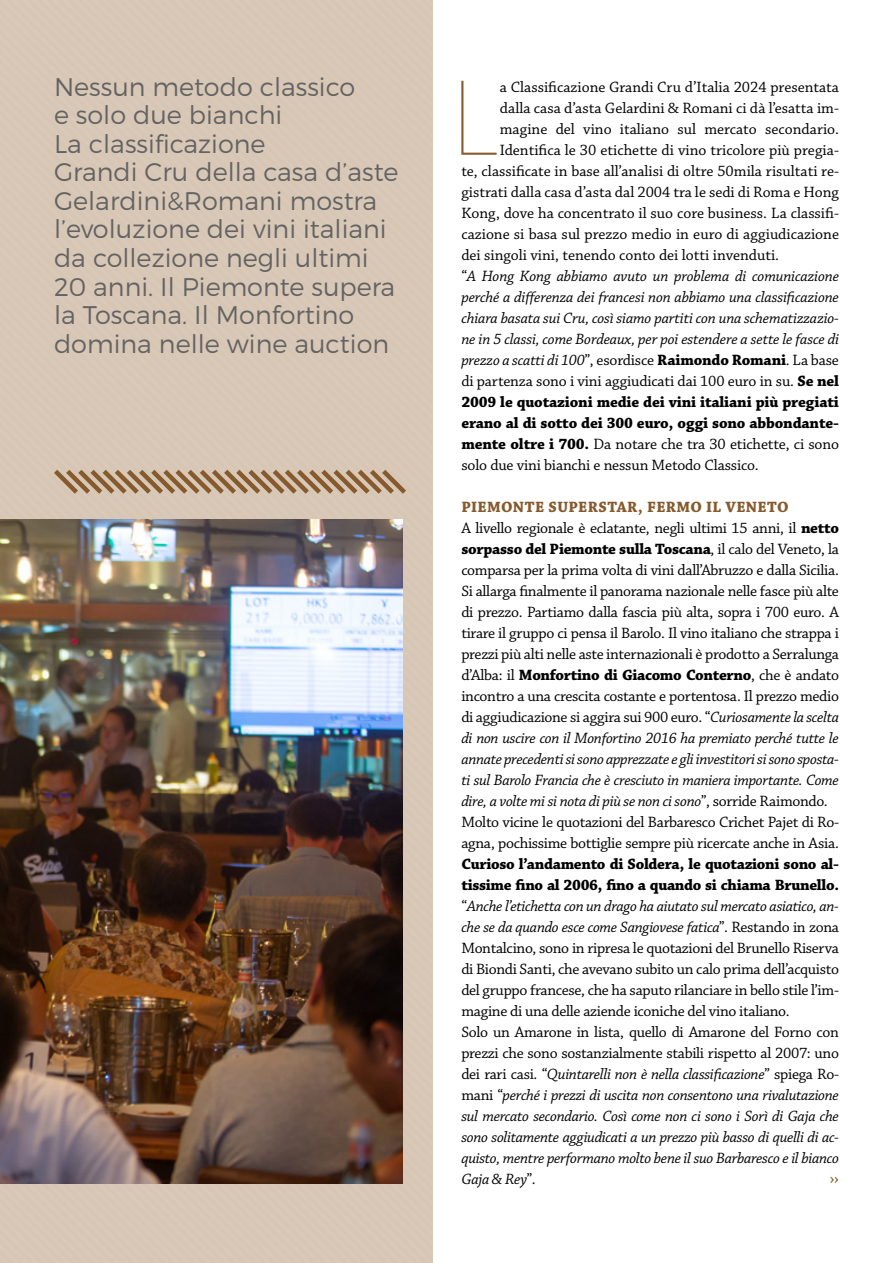
<style>
.page{position:relative;width:893px;height:1263px;background:#fff}
.page>*{position:absolute;margin:0;border:0;box-sizing:border-box;transform-origin:0 0}
.t1{font:100 105.9px "Montserrat";color:#865a2c}
.t2{font:300 25.5px/28.5px "Montserrat";color:#646363}
.t3{font:18.75px "Chaparral Pro";color:#865a2c}
.t4{font:15.75px/21px "Chaparral Pro";letter-spacing:-.02em;color:#000}
.t5{font:15.75px "Chaparral Pro";color:#000}
.t6{font:italic 15.75px "Chaparral Pro";letter-spacing:-.01em;color:#000}
.t7{font:700 15.75px "Chaparral Pro";letter-spacing:-.01em;color:#000}
.s1{font-style:normal}
.s2{font-weight:700;font-style:normal}
.s3{font-weight:700}
.s4{font-weight:700;color:#865a2c}
.s5{font-style:italic}
</style>
<div class="page">
<div style="left:0;top:0;width:432px;height:1263px;background:#d7c7b5"></div>
<svg style="left:49px;top:465px;width:362px;height:33px"></svg>
<img style="left:0;top:519px;width:402px;height:665px">
<p class="t2" style="left:54px;top:72px;width:346px">Nessun metodo classico<br>e solo due bianchi<br>La classificazione<br>Grandi Cru della casa d’aste<br>Gelardini&amp;Romani mostra l’evoluzione dei vini italiani da collezione negli ultimi<br>20 anni. Il Piemonte supera la Toscana. Il Monfortino domina nelle wine auction</p>
<h1 class="t1" style="left:448px;top:53px;width:53px">L</h1>
<p class="t5" style="left:500px;top:78px;width:341px">a Classificazione Grandi Cru d’Italia 2024 presentata</p>
<p class="t5" style="left:500px;top:99px;width:341px">dalla casa d’asta Gelardini &amp; Romani ci dà l’esatta im-</p>
<p class="t5" style="left:500px;top:120px;width:341px">magine del vino italiano sul mercato secondario.</p>
<p class="t5" style="left:500px;top:141px;width:341px">Identifica le 30 etichette di vino tricolore più pregia-</p>
<p class="t5" style="left:461px;top:162px;width:379px">te, classificate in base all’analisi di oltre 50mila risultati re-</p>
<p class="t5" style="left:461px;top:183px;width:379px">gistrati dalla casa d’asta dal 2004 tra le sedi di Roma e Hong</p>
<p class="t5" style="left:461px;top:204px;width:379px">Kong, dove ha concentrato il suo core business. La classifi-</p>
<p class="t5" style="left:461px;top:225px;width:379px">cazione si basa sul prezzo medio in euro di aggiudicazione</p>
<p class="t5" style="left:461px;top:246px;width:319px">dei singoli vini, tenendo conto dei lotti invenduti.</p>
<p class="t6" style="left:461px;top:267px;width:379px"><span class="s1">“</span>A Hong Kong abbiamo avuto un problema di comunicazione</p>
<p class="t6" style="left:461px;top:288px;width:379px">perché a differenza dei francesi non abbiamo una classificazione</p>
<p class="t6" style="left:461px;top:309px;width:379px">chiara basata sui Cru, così siamo partiti con una schematizzazio-</p>
<p class="t6" style="left:461px;top:330px;width:379px">ne in 5 classi, come Bordeaux, per poi estendere a sette le fasce di</p>
<p class="t6" style="left:461px;top:351px;width:379px">prezzo a scatti di 100<span class="s1">”, esordisce</span> <span class="s2">Raimondo Romani</span><span class="s1">. La base</span></p>
<p class="t4" style="left:461px;top:371px;width:379px">di partenza sono i vini aggiudicati dai 100 euro in su. <span class="s3">Se nel</span></p>
<p class="t7" style="left:461px;top:392px;width:379px">2009 le quotazioni medie dei vini italiani più pregiati</p>
<p class="t7" style="left:461px;top:413px;width:379px">erano al di sotto dei 300 euro, oggi sono abbondante-</p>
<p class="t4" style="left:461px;top:434px;width:379px"><span class="s3">mente oltre i 700.</span> Da notare che tra 30 etichette, ci sono</p>
<p class="t4" style="left:461px;top:455px;width:299px">solo due vini bianchi e nessun Metodo Classico.</p>
<p class="t4" style="left:461px;top:497px;width:379px"><span class="s4">PIEMONTE SUPERSTAR, FERMO IL VENETO<br></span>A livello regionale è eclatante, negli ultimi 15 anni, il <span class="s3">netto sorpasso del Piemonte sulla Toscana</span>, il calo del Veneto, la comparsa per la prima volta di vini dall’Abruzzo e dalla Sicilia.<br>Si allarga finalmente il panorama nazionale nelle fasce più alte di prezzo. Partiamo dalla fascia più alta, sopra i 700 euro. A tirare il gruppo ci pensa il Barolo. Il vino italiano che strappa i prezzi più alti nelle aste internazionali è prodotto a Serralunga d’Alba: il <span class="s3">Monfortino di Giacomo Conterno</span>, che è andato incontro a una crescita costante e portentosa. Il prezzo medio di aggiudicazione si aggira sui 900 euro. “<span class="s5">Curiosamente la scelta di non uscire con il Monfortino 2016 ha premiato perché tutte le annate precedenti si sono apprezzate e gli investitori si sono sposta&shy;ti sul Barolo Francia che è cresciuto in maniera importante. Come dire, a volte mi si nota di più se non ci sono</span>”, sorride Raimondo.<br>Molto vicine le quotazioni del Barbaresco Crichet Pajet di Ro&shy;agna, pochissime bottiglie sempre più ricercate anche in Asia.</p>
<p class="t4" style="left:461px;top:854px;width:379px"><span class="s3">Curioso l’andamento di Soldera, le quotazioni sono al&shy;tissime fino al 2006, fino a quando si chiama Brunello. </span>“<span class="s5">Anche l’etichetta con un drago ha aiutato sul mercato asiatico, an&shy;che se da quando esce come Sangiovese fatica</span>”. Restando in zona Montalcino, sono in ripresa le quotazioni del Brunello Riserva di Biondi Santi, che avevano subito un calo prima dell’acquisto del gruppo francese, che ha saputo rilanciare in bello stile l’im&shy;magine di una delle aziende iconiche del vino italiano.<br>Solo un Amarone in lista, quello di Amarone del Forno con prezzi che sono sostanzialmente stabili rispetto al 2007: uno dei rari casi. “<span class="s5">Quintarelli non è nella classificazione</span>” spiega Ro&shy;mani “<span class="s5">perché i prezzi di uscita non consentono una rivalutazione sul mercato secondario. Così come non ci sono i Sorì di Gaja che sono solitamente aggiudicati a un prezzo più basso di quelli di ac&shy;quisto, mentre performano molto bene il suo Barbaresco e il bianco Gaja &amp; Rey</span>”.</p>
<p class="t3" style="left:830px;top:1167px;width:11px">››</p>
</div>
